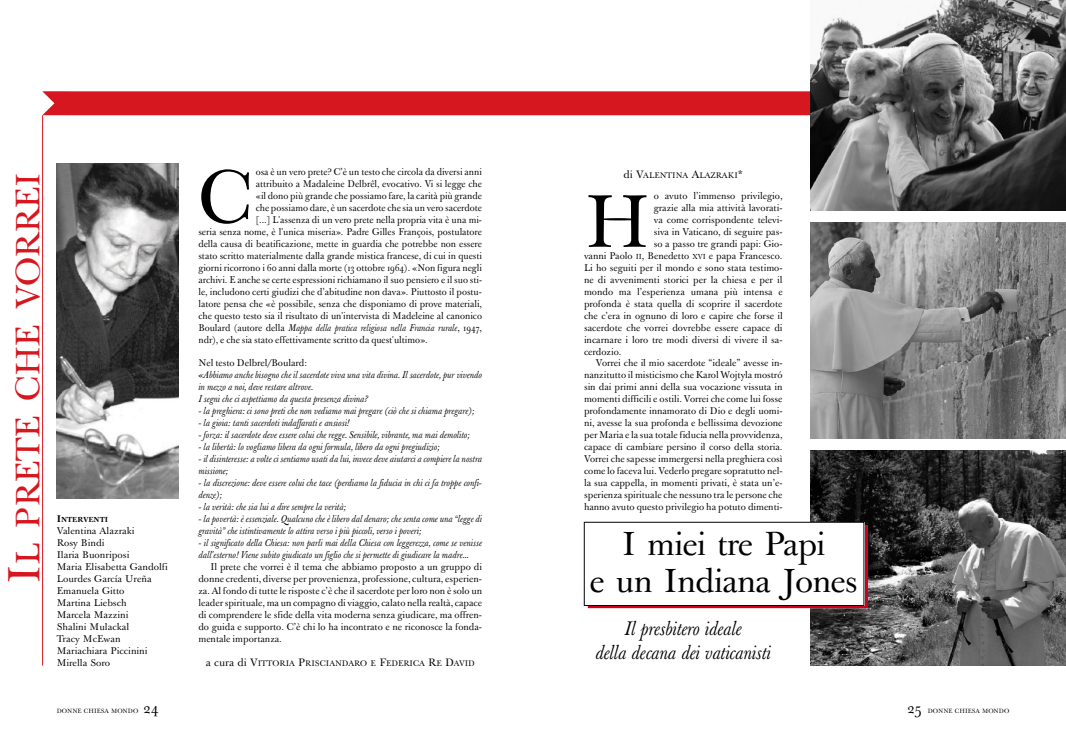
<style>
.page{position:relative;width:1066px;height:729px;background:#fff}
.page>*{position:absolute;margin:0;border:0;box-sizing:border-box;transform-origin:0 0}
.t1{font:72.3px "Basker R";color:#000}
.t2{font:32.9px "Basker R";letter-spacing:-.03em;color:#d7171f}
.t3{font:32.4px/36.8px "Basker R";letter-spacing:-.03em;color:#000;text-align:center}
.t4{font:18.9px/23.9px "Basker I";letter-spacing:-.01em;color:#000;text-align:center;scale:.95 1}
.t5{font:14.9px "Basker R";color:#000}
.t6{font:9.5px/12px "Basker R";color:#000}
.t7{font:9.5px/12px "Basker I";color:#000}
.t8{font:9.5px "Basker R";color:#000;scale:.94 1}
.t9{font:9.5px "Basker I";color:#000;scale:.94 1}
.t10{font:7.8px "Basker R";color:#000}
.t11{font:7.1px "Basker B";color:#000}
.t12{font:6px "Basker R";color:#000}
.s1{font-size:43.8px}
.s2{font-size:9.5px}
.s3{font-family:"Basker R"}
.s4{font-size:10.5px}
.s5{font-size:7.1px}
</style>
<div class="page">
<div style="left:533px;top:91px;width:338px;height:24px;background:#d7171f"></div>
<img style="left:811px;top:450px;width:255px;height:215px">
<img style="left:811px;top:223px;width:255px;height:215px">
<img style="left:811px;top:0;width:255px;height:211px">
<img style="left:587px;top:525px;width:280px;height:83px">
<div style="left:584px;top:522px;width:280px;height:83px;background:#fff"></div>
<div style="left:584px;top:522px;width:280px;height:83px;border:1px solid #000"></div>
<div style="left:66px;top:91px;width:467px;height:24px;background:#d7171f"></div>
<svg style="left:42px;top:91px;width:24px;height:24px"></svg>
<hr style="left:42px;top:115px;width:1px;height:550px;background:#d7171f">
<img style="left:56px;top:163px;width:123px;height:335px">
<p class="t2" style="left:6px;top:584px;width:413px;rotate:-90deg"><span class="s1">I</span>L PRETE CHE VORREI</p>
<p class="t11" style="left:57px;top:514px;width:53px"><span class="s2">I</span>NTERVENTI</p>
<p class="t6" style="left:57px;top:524px;width:113px">Valentina Alazraki<br>Rosy Bindi<br>Ilaria Buonriposi<br>Maria Elisabetta Gandolfi<br>Lourdes García Ureña<br>Emanuela Gitto<br>Martina Liebsch<br>Marcela Mazzini<br>Shalini Mulackal<br>Tracy McEwan<br>Mariachiara Piccinini<br>Mirella Soro</p>
<p class="t12" style="left:57px;top:707px;width:83px">D ONNE CHIESA MONDO</p>
<p class="t5" style="left:143px;top:698px;width:17px">24</p>
<p class="t1" style="left:198px;top:149px;width:56px">C</p>
<p class="t8" style="left:256px;top:165px;width:242px">osa è un vero prete? C’è un testo che circola da diversi anni</p>
<p class="t8" style="left:256px;top:177px;width:242px">attribuito a Madaleine Delbrêl, evocativo. Vi si legge che</p>
<p class="t8" style="left:256px;top:189px;width:242px">«il dono più grande che possiamo fare, la carità più grande</p>
<p class="t8" style="left:256px;top:201px;width:242px">che possiamo dare, è un sacerdote che sia un vero sacerdote</p>
<p class="t8" style="left:256px;top:213px;width:242px">[...] L'assenza di un vero prete nella propria vita è una mi-</p>
<p class="t8" style="left:198px;top:225px;width:303px">seria senza nome, è l'unica miseria». Padre Gilles François, postulatore</p>
<p class="t8" style="left:198px;top:237px;width:303px">della causa di beatificazione, mette in guardia che potrebbe non essere</p>
<p class="t8" style="left:198px;top:249px;width:303px">stato scritto materialmente dalla grande mistica francese, di cui in questi</p>
<p class="t8" style="left:198px;top:261px;width:303px">giorni ricorrono i 60 anni dalla morte (13 ottobre 1964). «Non figura negli</p>
<p class="t8" style="left:198px;top:273px;width:303px">archivi. E anche se certe espressioni richiamano il suo pensiero e il suo sti-</p>
<p class="t8" style="left:198px;top:285px;width:303px">le, includono certi giudizi che d’abitudine non dava». Piuttosto il postu-</p>
<p class="t8" style="left:198px;top:297px;width:303px">latore pensa che «è possibile, senza che disponiamo di prove materiali,</p>
<p class="t8" style="left:198px;top:309px;width:303px">che questo testo sia il risultato di un'intervista di Madeleine al canonico</p>
<p class="t9" style="left:198px;top:321px;width:303px"><span class="s3">Boulard (autore della</span> Mappa della pratica religiosa nella Francia rurale<span class="s3">, 1947,</span></p>
<p class="t8" style="left:198px;top:333px;width:245px">ndr), e che sia stato effettivamente scritto da quest'ultimo».</p>
<p class="t7" style="left:198px;top:357px;width:285px"><span class="s3">Nel testo Delbrel/Boulard:<br></span>«Abbiamo anche bisogno che il sacerdote viva una vita divina. Il sacerdote, pur vivendo in mezzo a noi, deve restare altrove.<br>I segni che ci aspettiamo da questa presenza divina?</p>
<p class="t7" style="left:198px;top:405px;width:278px">- la preghiera: ci sono preti che non vediamo mai pregare (ciò che si chiama pre g a re ) ;</p>
<p class="t7" style="left:198px;top:417px;width:153px">- la gioia: tanti sacerdoti indaffarati e ansiosi!</p>
<p class="t7" style="left:198px;top:429px;width:273px">- forza: il sacerdote deve essere colui che regge. Sensibile, vibrante, ma mai demolito;</p>
<p class="t7" style="left:198px;top:441px;width:243px">- la libertà: lo vogliamo libera da ogni formula, libero da ogni pregiudizio;</p>
<p class="t7" style="left:198px;top:453px;width:285px">- il disinteresse: a volte ci sentiamo usati da lui, invece deve aiutarci a compiere la nostra missione;</p>
<p class="t7" style="left:198px;top:477px;width:285px">- la discrezione: deve essere colui che tace (perdiamo la fiducia in chi ci fa troppe confi&shy;denze);</p>
<p class="t7" style="left:198px;top:500px;width:149px">- la verità: che sia lui a dire sempre la verità;</p>
<p class="t7" style="left:198px;top:512px;width:285px">- la povertà: è essenziale. Qualcuno che è libero dal denaro; che senta come una “legge di g ra v i t à ” che istintivamente lo attira verso i più piccoli, verso i poveri;</p>
<p class="t7" style="left:198px;top:536px;width:285px">- il significato della Chiesa: non parli mai della Chiesa con leggerezza, come se venisse</p>
<p class="t7" style="left:198px;top:548px;width:272px">dall'esterno! Viene subito giudicato un figlio che si permette di giudicare la madre...</p>
<p class="t6" style="left:210px;top:560px;width:273px">Il prete che vorrei è il tema che abbiamo proposto a un gruppo di</p>
<p class="t6" style="left:198px;top:572px;width:285px">donne credenti, diverse per provenienza, professione, cultura, esperien-</p>
<p class="t6" style="left:198px;top:584px;width:285px">za. Al fondo di tutte le risposte c’è che il sacerdote per loro non è solo un</p>
<p class="t6" style="left:198px;top:596px;width:285px">leader spirituale, ma un compagno di viaggio, calato nella realtà, capace</p>
<p class="t6" style="left:198px;top:608px;width:285px">di comprendere le sfide della vita moderna senza giudicare, ma offren-</p>
<p class="t6" style="left:198px;top:620px;width:285px">do guida e supporto. C’è chi lo ha incontrato e ne riconosce la fonda-</p>
<p class="t6" style="left:198px;top:632px;width:85px">mentale importanza.</p>
<p class="t10" style="left:206px;top:657px;width:270px"><span class="s4">a cura di V</span>ITTORIA <span class="s4">P</span>RISCIANDARO E <span class="s4">F</span>EDERICA <span class="s4">R</span>E <span class="s4">D</span>AV I D</p>
<p class="t10" style="left:623px;top:170px;width:121px"><span class="s4">di V</span>ALENTINA <span class="s4">A</span>LAZRAKI<span class="s4">*</span></p>
<p class="t1" style="left:584px;top:173px;width:68px">H</p>
<p class="t6" style="left:654px;top:190px;width:130px">o avuto l’immenso privilegio,</p>
<p class="t6" style="left:654px;top:202px;width:130px">grazie alla mia attività lavorati-</p>
<p class="t6" style="left:654px;top:214px;width:130px">va come corrispondente televi-</p>
<p class="t6" style="left:654px;top:226px;width:130px">siva in Vaticano, di seguire pas-</p>
<p class="t6" style="left:654px;top:237px;width:130px">so a passo tre grandi papi: Gio-</p>
<p class="t6" style="left:584px;top:249px;width:200px">vanni Paolo <span class="s5">II</span>, Benedetto <span class="s5">XVI</span> e papa Francesco.</p>
<p class="t6" style="left:584px;top:261px;width:200px">Li ho seguiti per il mondo e sono stata testimo-</p>
<p class="t6" style="left:584px;top:273px;width:200px">ne di avvenimenti storici per la chiesa e per il</p>
<p class="t6" style="left:584px;top:285px;width:200px">mondo ma l’esperienza umana più intensa e</p>
<p class="t6" style="left:584px;top:297px;width:200px">profonda è stata quella di scoprire il sacerdote</p>
<p class="t6" style="left:584px;top:309px;width:200px">che c’era in ognuno di loro e capire che forse il</p>
<p class="t6" style="left:584px;top:321px;width:200px">sacerdote che vorrei dovrebbe essere capace di</p>
<p class="t6" style="left:584px;top:333px;width:200px">incarnare i loro tre modi diversi di vivere il sa-</p>
<p class="t6" style="left:584px;top:345px;width:39px">c e rd o z i o .</p>
<p class="t6" style="left:596px;top:357px;width:188px">Vorrei che il mio sacerdote “ideale” avesse in-</p>
<p class="t6" style="left:584px;top:369px;width:200px">nanzitutto il misticismo che Karol Wojtyla mostró</p>
<p class="t6" style="left:584px;top:381px;width:200px">sin dai primi anni della sua vocazione vissuta in</p>
<p class="t6" style="left:584px;top:393px;width:200px">momenti difficili e ostili. Vorrei che come lui fosse</p>
<p class="t6" style="left:584px;top:405px;width:200px">profondamente innamorato di Dio e degli uomi-</p>
<p class="t6" style="left:584px;top:417px;width:200px">ni, avesse la sua profonda e bellissima devozione</p>
<p class="t6" style="left:584px;top:429px;width:200px">per Maria e la sua totale fiducia nella provvidenza,</p>
<p class="t6" style="left:584px;top:441px;width:200px">capace di cambiare persino il corso della storia.</p>
<p class="t6" style="left:584px;top:453px;width:200px">Vorrei che sapesse immergersi nella preghiera così</p>
<p class="t6" style="left:584px;top:465px;width:200px">come lo faceva lui. Vederlo pregare sopratutto nel-</p>
<p class="t6" style="left:584px;top:477px;width:200px">la sua cappella, in momenti privati, è stata un’e-</p>
<p class="t6" style="left:584px;top:489px;width:200px">sperienza spirituale che nessuno tra le persone che</p>
<p class="t6" style="left:584px;top:500px;width:200px">hanno avuto questo privilegio ha potuto dimenti-</p>
<p class="t3" style="left:590px;top:525px;width:270px">I miei tre Papi<br>e un Indiana Jones</p>
<p class="t4" style="left:595px;top:617px;width:186px">Il presbitero ideale<br>della decana dei vaticanisti</p>
<p class="t5" style="left:907px;top:698px;width:16px">25</p>
<p class="t12" style="left:928px;top:707px;width:83px">D ONNE CHIESA MOND O</p>
</div>
